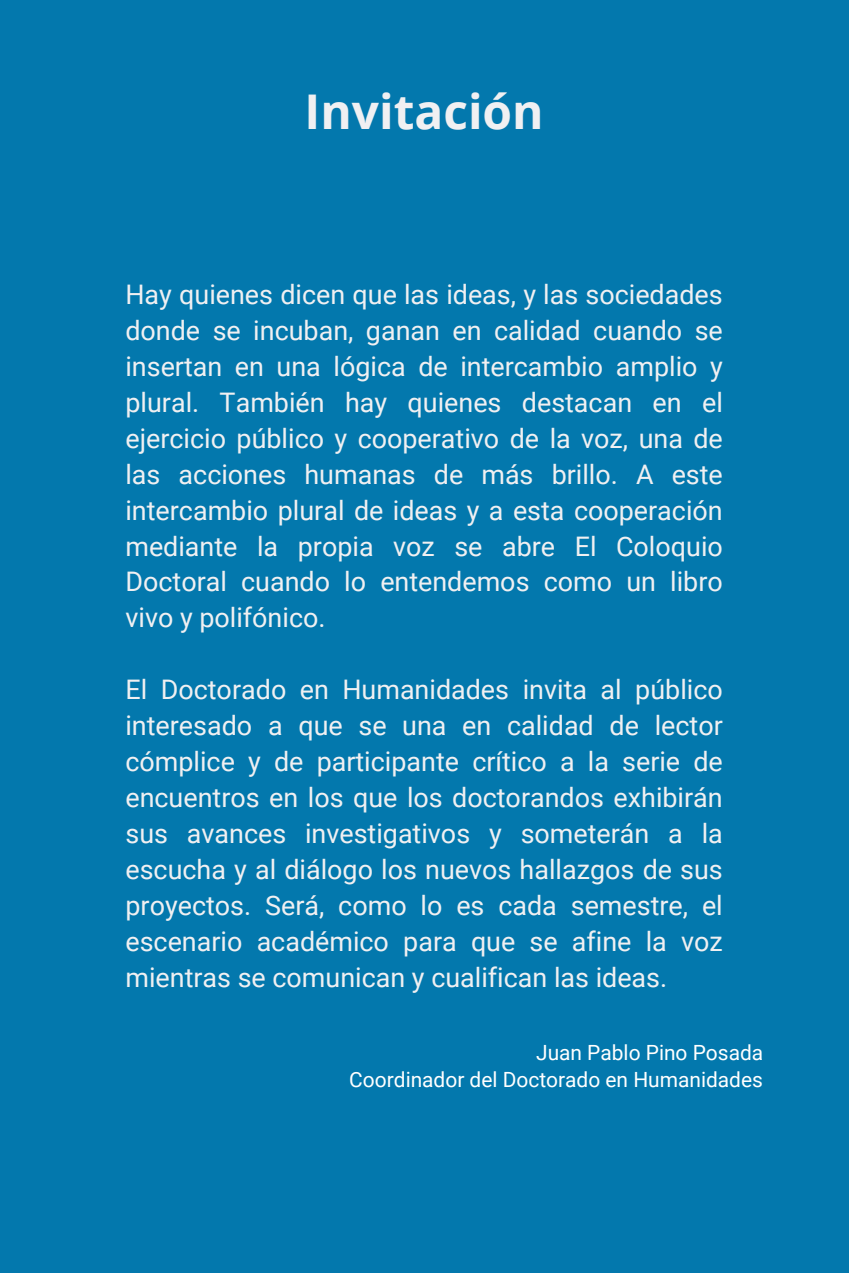
<style>
.page{position:relative;width:849px;height:1276px;background:#fff}
.page>*{position:absolute;margin:0;border:0;box-sizing:border-box;transform-origin:0 0}
.t1{font:700 48px "Open Sans";color:#f0f0f2}
.t2{font:27px/36px "Roboto";color:#f0f0f2;text-align:justify}
.t3{font:21px "Roboto";color:#fff}
</style>
<div class="page">
<div style="left:0;top:0;width:848px;height:1273px;background:#0378ad"></div>
<p class="t1" style="left:305px;top:78px;width:241px">Invitación</p>
<p class="t2" style="left:125px;top:277px;width:599px">Hay quienes dicen que las ideas, y las sociedades donde se incuban, ganan en calidad cuando se insertan en una lógica de intercambio amplio y plural. También hay quienes destacan en el ejercicio público y cooperativo de la voz, una de las acciones humanas de más brillo. A este intercambio plural de ideas y a esta cooperación mediante la propia voz se abre El Coloquio Doctoral cuando lo entendemos como un libro vivo y polifónico.</p>
<p class="t2" style="left:125px;top:672px;width:599px">El Doctorado en Humanidades invita al público interesado a que se una en calidad de lector cómplice y de participante crítico a la serie de encuentros en los que los doctorandos exhibirán sus avances investigativos y someterán a la escucha y al diálogo los nuevos hallazgos de sus proyectos. Será, como lo es cada semestre, el escenario académico para que se afine la voz mientras se comunican y cualifican las ideas.</p>
<p class="t3" style="left:536px;top:1040px;width:229px">Juan Pablo Pino Posada</p>
<p class="t3" style="left:349px;top:1068px;width:415px">Coordinador del Doctorado en Humanidades</p>
</div>
